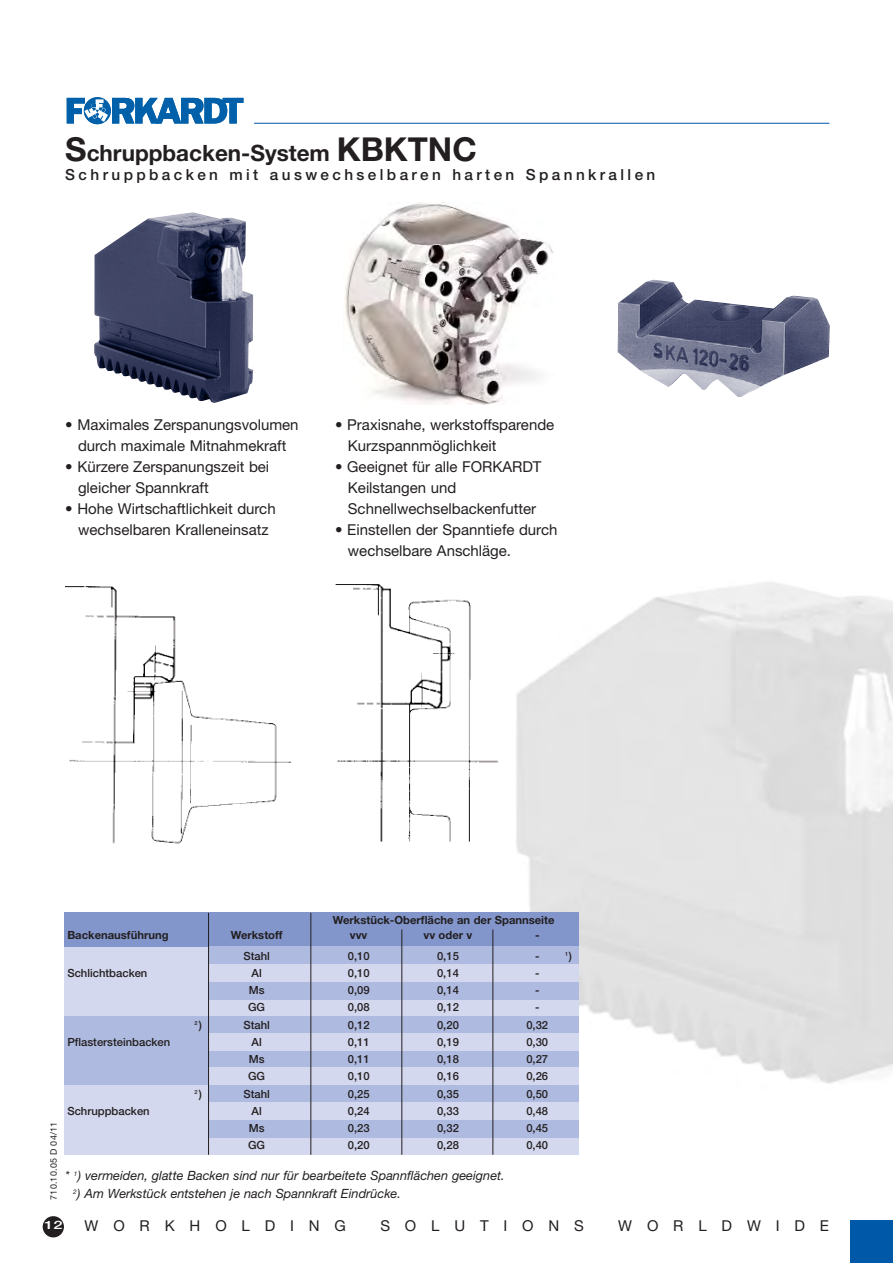
<style>
.page{position:relative;width:893px;height:1263px;background:#fff}
.page>*{position:absolute;margin:0;border:0;box-sizing:border-box;transform-origin:0 0}
.t1{font:700 22.5px "Helvetica Neue";color:#231f20}
.t2{font:500 15.3px "Helvetica Neue";letter-spacing:.22em;color:#231f20}
.t3{font:15px/21px "Helvetica Neue";color:#231f20}
.t4{font:15px "Helvetica Neue";letter-spacing:.99em;color:#231f20}
.t5{font:italic 12.75px "Helvetica Neue";color:#231f20}
.t6{font:500 11.55px "Helvetica Neue";color:#fff;scale:1.43 1}
.t7{font:500 11.25px "Helvetica Neue";color:#231f20}
.t8{font:700 11.25px "Helvetica Neue";color:#231f20}
.t9{font:9px "Helvetica Neue";letter-spacing:.03em;color:#231f20}
.t10{font:500 5.7px "Helvetica Neue";color:#231f20}
.s1{font-size:33px}
.s2{font-size:11.25px}
</style>
<div class="page">
<img style="left:335px;top:584px;width:164px;height:258px">
<img style="left:94px;top:212px;width:159px;height:191px">
<img style="left:345px;top:203px;width:209px;height:201px">
<div style="left:43px;top:1216px;width:21px;height:21px;background:#231f20;border-radius:50%"></div>
<div style="left:850px;top:1220px;width:43px;height:43px;background:#0058a9"></div>
<hr style="left:254px;top:123px;width:575px;height:1px;background:#0058a9">
<svg style="left:67px;top:98px;width:176px;height:26px"></svg>
<img style="left:618px;top:280px;width:212px;height:117px">
<img style="left:65px;top:586px;width:227px;height:258px">
<div style="left:64px;top:913px;width:514px;height:242px;background:#d4d8ee"></div>
<div style="left:64px;top:913px;width:514px;height:34px;background:#8296cc"></div>
<div style="left:64px;top:1017px;width:514px;height:17px;background:#aebadf"></div>
<div style="left:209px;top:947px;width:369px;height:17px;background:#aebadf"></div>
<div style="left:209px;top:982px;width:369px;height:17px;background:#aebadf"></div>
<div style="left:209px;top:1085px;width:369px;height:17px;background:#aebadf"></div>
<div style="left:209px;top:1120px;width:369px;height:17px;background:#aebadf"></div>
<div style="left:64px;top:1034px;width:514px;height:51px;background:#aebadf"></div>
<div style="left:209px;top:1034px;width:369px;height:17px;background:#d4d8ee"></div>
<div style="left:209px;top:1068px;width:369px;height:17px;background:#d4d8ee"></div>
<hr style="left:311px;top:913px;width:1px;height:242px;background:#231f20">
<hr style="left:208px;top:913px;width:1px;height:242px;background:#231f20">
<hr style="left:402px;top:929px;width:1px;height:226px;background:#231f20">
<hr style="left:493px;top:929px;width:1px;height:226px;background:#231f20">
<h1 class="t1" style="left:65px;top:145px;width:413px"><span class="s1">S</span>chruppbacken-System <span class="s1">KBKTNC</span></h1>
<p class="t2" style="left:65px;top:169px;width:592px">Schruppbacken mit auswechselbaren harten Spannkrallen</p>
<p class="t3" style="left:65px;top:416px;width:235px;text-align:center">• Maximales Zerspanungsvolumen durch maximale Mitnahmekraft</p>
<p class="t3" style="left:78px;top:458px;width:193px;text-indent:-13px">• Kürzere Zerspanungszeit bei gleicher Spannkraft</p>
<p class="t3" style="left:65px;top:500px;width:212px;text-align:center">• Hohe Wirtschaftlichkeit durch wechselbaren Kralleneinsatz</p>
<p class="t3" style="left:348px;top:416px;width:208px;text-indent:-13px">• Praxisnahe, werkstoffsparende<br>Kurzspannmöglichkeit</p>
<p class="t3" style="left:348px;top:458px;width:195px;text-indent:-13px">• Geeignet für alle FORKARDT<br>Keilstangen und<br>Schnellwechselbackenfutter</p>
<p class="t3" style="left:348px;top:521px;width:211px;text-indent:-13px">• Einstellen der Spanntiefe durch wechselbare Anschläge.</p>
<p class="t9" style="left:50px;top:1200px;width:80px;rotate:-90deg">710.10.05 D 04/11</p>
<p class="t8" style="left:333px;top:916px;width:223px">Werkstück-Oberfläche an der Spannseite</p>
<p class="t8" style="left:67px;top:931px;width:103px">Backenausführung</p>
<p class="t8" style="left:231px;top:931px;width:53px">Werkstoff</p>
<p class="t8" style="left:350px;top:931px;width:19px">vvv</p>
<p class="t8" style="left:423px;top:931px;width:51px">vv oder v</p>
<p class="t8" style="left:535px;top:931px;width:6px">-</p>
<p class="t7" style="left:243px;top:952px;width:28px">Stahl</p>
<p class="t7" style="left:348px;top:952px;width:23px">0,10</p>
<p class="t7" style="left:437px;top:952px;width:23px">0,15</p>
<p class="t7" style="left:535px;top:952px;width:38px">- <sup>1</sup>)</p>
<p class="t7" style="left:67px;top:969px;width:82px">Schlichtbacken</p>
<p class="t7" style="left:252px;top:969px;width:12px">Al</p>
<p class="t7" style="left:348px;top:969px;width:23px">0,10</p>
<p class="t7" style="left:437px;top:969px;width:23px">0,14</p>
<p class="t7" style="left:535px;top:969px;width:6px">-</p>
<p class="t7" style="left:249px;top:986px;width:17px">Ms</p>
<p class="t7" style="left:348px;top:986px;width:23px">0,09</p>
<p class="t7" style="left:437px;top:986px;width:23px">0,14</p>
<p class="t7" style="left:535px;top:986px;width:6px">-</p>
<p class="t7" style="left:248px;top:1003px;width:19px">GG</p>
<p class="t7" style="left:348px;top:1003px;width:23px">0,08</p>
<p class="t7" style="left:437px;top:1003px;width:23px">0,12</p>
<p class="t7" style="left:535px;top:1003px;width:6px">-</p>
<p class="t10" style="left:195px;top:1020px;width:9px">2<span class="s2">)</span></p>
<p class="t7" style="left:243px;top:1021px;width:28px">Stahl</p>
<p class="t7" style="left:348px;top:1021px;width:23px">0,12</p>
<p class="t7" style="left:437px;top:1021px;width:23px">0,20</p>
<p class="t7" style="left:526px;top:1021px;width:23px">0,32</p>
<p class="t7" style="left:67px;top:1038px;width:104px">Pflastersteinbacken</p>
<p class="t7" style="left:252px;top:1038px;width:12px">Al</p>
<p class="t7" style="left:348px;top:1038px;width:23px">0,11</p>
<p class="t7" style="left:437px;top:1038px;width:23px">0,19</p>
<p class="t7" style="left:526px;top:1038px;width:23px">0,30</p>
<p class="t7" style="left:249px;top:1055px;width:17px">Ms</p>
<p class="t7" style="left:348px;top:1055px;width:23px">0,11</p>
<p class="t7" style="left:437px;top:1055px;width:23px">0,18</p>
<p class="t7" style="left:526px;top:1055px;width:23px">0,27</p>
<p class="t7" style="left:248px;top:1072px;width:19px">GG</p>
<p class="t7" style="left:348px;top:1072px;width:23px">0,10</p>
<p class="t7" style="left:437px;top:1072px;width:23px">0,16</p>
<p class="t7" style="left:526px;top:1072px;width:23px">0,26</p>
<p class="t10" style="left:195px;top:1089px;width:9px">2<span class="s2">)</span></p>
<p class="t7" style="left:243px;top:1090px;width:28px">Stahl</p>
<p class="t7" style="left:348px;top:1090px;width:23px">0,25</p>
<p class="t7" style="left:437px;top:1090px;width:23px">0,35</p>
<p class="t7" style="left:526px;top:1090px;width:23px">0,50</p>
<p class="t7" style="left:67px;top:1107px;width:84px">Schruppbacken</p>
<p class="t7" style="left:252px;top:1107px;width:12px">Al</p>
<p class="t7" style="left:348px;top:1107px;width:23px">0,24</p>
<p class="t7" style="left:437px;top:1107px;width:23px">0,33</p>
<p class="t7" style="left:526px;top:1107px;width:23px">0,48</p>
<p class="t7" style="left:249px;top:1124px;width:17px">Ms</p>
<p class="t7" style="left:348px;top:1124px;width:23px">0,23</p>
<p class="t7" style="left:437px;top:1124px;width:23px">0,32</p>
<p class="t7" style="left:526px;top:1124px;width:23px">0,45</p>
<p class="t7" style="left:248px;top:1141px;width:19px">GG</p>
<p class="t7" style="left:348px;top:1141px;width:23px">0,20</p>
<p class="t7" style="left:437px;top:1141px;width:23px">0,28</p>
<p class="t7" style="left:526px;top:1141px;width:23px">0,40</p>
<p class="t5" style="left:65px;top:1171px;width:441px">* <sup>1</sup>) vermeiden, glatte Backen sind nur für bearbeitete Spannflächen geeignet.</p>
<p class="t5" style="left:73px;top:1189px;width:329px"><sup>2</sup>) Am Werkstück entstehen je nach Spannkraft Eindrücke.</p>
<p class="t6" style="left:44px;top:1221px;width:14px">12</p>
<p class="t4" style="left:85px;top:1220px;width:263px">WORKHOLDING</p>
<p class="t4" style="left:380px;top:1220px;width:205px">SOLUTIONS</p>
<p class="t4" style="left:618px;top:1220px;width:212px">WORLDWIDE</p>
</div>
